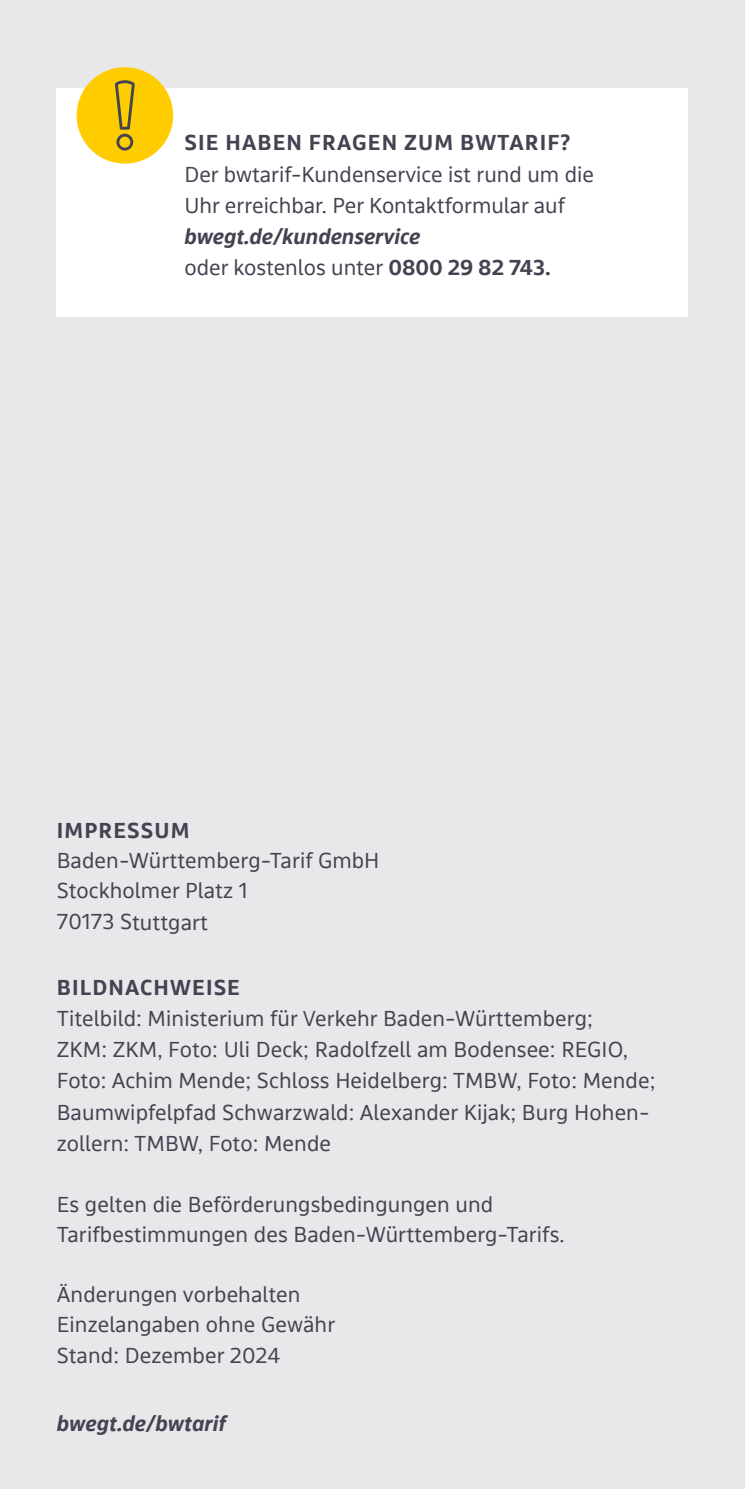
<style>
.page{position:relative;width:745px;height:1489px;background:#fff}
.page>*{position:absolute;margin:0;border:0;box-sizing:border-box;transform-origin:0 0}
.t1{font:22.5px/31.2px "bwegt Text";letter-spacing:.005em;color:#434451}
.t2{font:700 22.5px "bwegt Text";letter-spacing:.05em;color:#434451}
.t3{font:italic 700 22.5px "bwegt Text";letter-spacing:.005em;color:#434451}
.s1{font-weight:700;font-style:italic}
.s2{font-weight:700}
</style>
<div class="page">
<div style="left:0;top:0;width:744px;height:1488px;background:#e8e7ea"></div>
<div style="left:57px;top:88px;width:630px;height:228px;background:#fff"></div>
<div style="left:77px;top:67px;width:96px;height:97px;background:#fc0;border-radius:50%"></div>
<svg style="left:115px;top:80px;width:20px;height:70px"></svg>
<h2 class="t2" style="left:184px;top:130px;width:387px">SIE HABEN FRAGEN ZUM BWTARIF?</h2>
<p class="t1" style="left:184px;top:159px;width:410px">Der bwtarif-Kundenservice ist rund um die Uhr erreichbar. Per Kontaktformular auf <span class="s1">bwegt.de/kundenservice<br></span>oder kostenlos unter <span class="s2">0800 29 82 743.</span></p>
<h2 class="t2" style="left:57px;top:817px;width:134px">IMPRESSUM</h2>
<p class="t1" style="left:57px;top:845px;width:324px">Baden-Württemberg-Tarif GmbH</p>
<p class="t1" style="left:57px;top:875px;width:192px">Stockholmer Platz 1</p>
<p class="t1" style="left:57px;top:907px;width:153px">70173 Stuttgart</p>
<h3 class="t2" style="left:57px;top:973px;width:184px">BILDNACHWEISE</h3>
<p class="t1" style="left:57px;top:1003px;width:600px">Titelbild: Ministerium für Verkehr Baden-Württemberg;<br>ZKM: ZKM, Foto: Uli Deck; Radolfzell am Bodensee: REGIO, Foto: Achim Mende; Schloss Heidelberg: TMBW, Foto: Mende; Baumwipfelpfad Schwarzwald: Alexander Kijak; Burg Hohen&shy;zollern: TMBW, Foto: Mende</p>
<p class="t1" style="left:57px;top:1190px;width:509px;line-height:30px">Es gelten die Beförderungsbedingungen und<br>Tarifbestimmungen des Baden-Württemberg-Tarifs.</p>
<p class="t1" style="left:57px;top:1279px;width:245px">Änderungen vorbehalten</p>
<p class="t1" style="left:57px;top:1309px;width:280px">Einzelangaben ohne Gewähr</p>
<p class="t1" style="left:57px;top:1340px;width:225px">Stand: Dezember 2024</p>
<p class="t3" style="left:57px;top:1410px;width:171px">bwegt.de/bwtarif</p>
</div>
